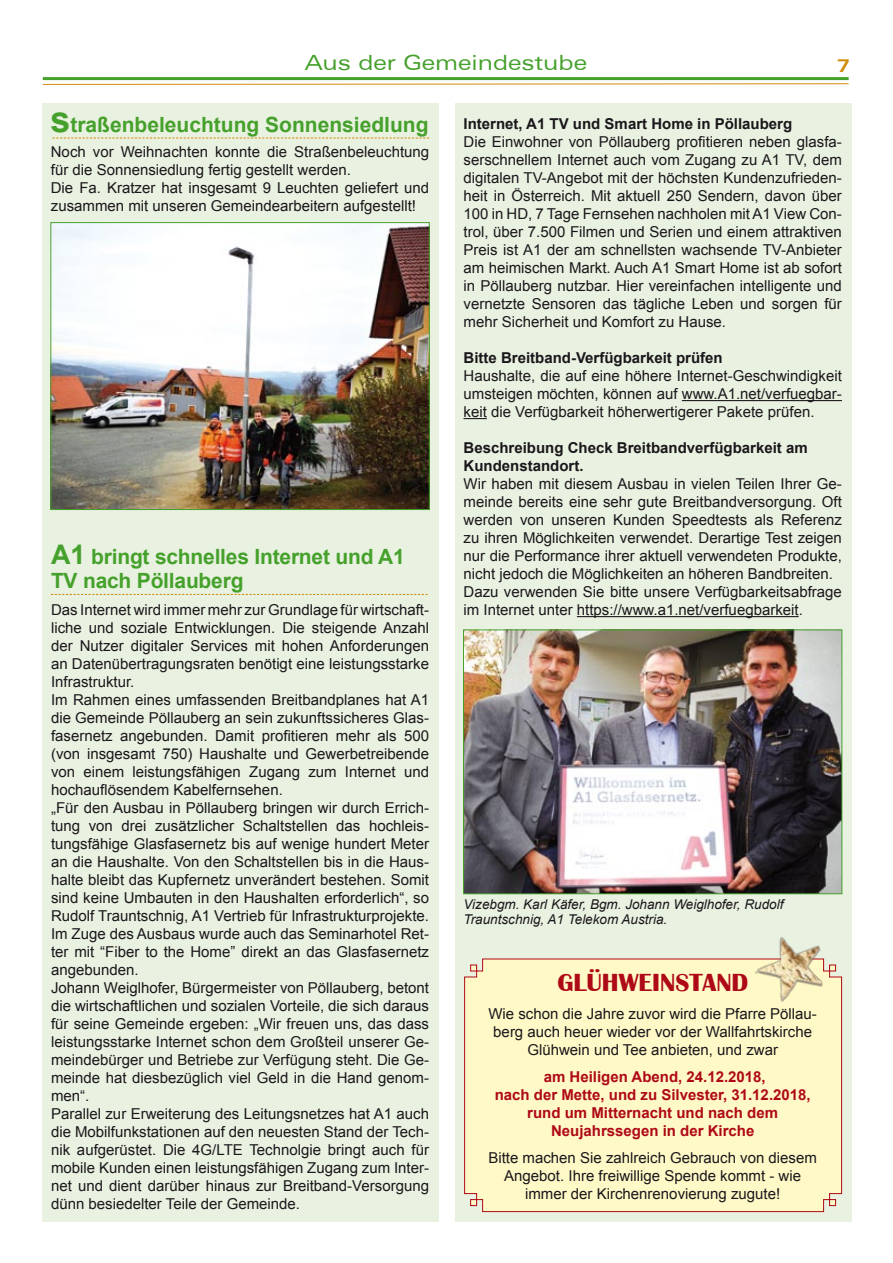
<style>
.page{position:relative;width:893px;height:1263px;background:#fff}
.page>*{position:absolute;margin:0;border:0;box-sizing:border-box;transform-origin:0 0}
.t1{font:700 25.5px "Britannic";color:#ae0917}
.t2{font:700 21px/24px "Arial";letter-spacing:-.01em;color:#45a12b}
.t3{font:expanded 21px "Zurich BT";color:#45a12b}
.t4{font:700 expanded 18px "Zurich BT";color:#d18b0a}
.t5{font:15px/18px "Arial";color:#1a171b}
.t6{font:700 15px/18px "Arial";color:#1a171b}
.t7{font:700 15px/18px "Arial";color:#ae0917;text-align:center}
.t8{font:italic 13.5px/15px "Arial";color:#1a171b}
.s1{font-size:36px}
.s2{font-size:27px}
</style>
<div class="page">
<div style="left:42px;top:103px;width:397px;height:1119px;background:#e9f1e1"></div>
<div style="left:455px;top:103px;width:397px;height:1119px;background:#e9f1e1"></div>
<svg style="left:42px;top:83px;width:807px;height:2px;background:#e7c483"></svg>
<hr style="left:43px;top:77px;width:806px;height:3px;background:#45a12b">
<svg style="left:53px;top:138px;width:376px;height:1px"></svg>
<svg style="left:51px;top:594px;width:377px;height:1px"></svg>
<img style="left:53px;top:224px;width:374px;height:284px">
<div style="left:51px;top:222px;width:378px;height:288px;border:1px solid #45a12b"></div>
<hr style="left:682px;top:400px;width:160px;height:1px;background:#1a171b">
<svg style="left:463px;top:418px;width:24px;height:1px"></svg>
<hr style="left:577px;top:616px;width:222px;height:1px;background:#1a171b">
<img style="left:465px;top:632px;width:375px;height:260px">
<div style="left:463px;top:630px;width:379px;height:264px;border:1px solid #45a12b"></div>
<div style="left:464px;top:958px;width:378px;height:254px;background:#fff9c7"></div>
<img style="left:746px;top:937px;width:89px;height:72px">
<h2 class="t3" style="left:305px;top:50px;width:284px">Aus der Gemeindestube</h2>
<p class="t4" style="left:837px;top:55px;width:15px">7</p>
<h2 class="t2" style="left:50px;top:113px;width:380px"><span class="s1">s</span>traßenbeleuchtung Sonnensiedlung</h2>
<p class="t5" style="left:51px;top:143px;width:380px">Noch vor Weihnachten konnte die Straßenbeleuchtung für die Sonnensiedlung fertig gestellt werden.<br>Die Fa. Kratzer hat insgesamt 9 Leuchten geliefert und zusammen mit unseren Gemeindearbeitern aufgestellt!</p>
<h2 class="t2" style="left:51px;top:545px;width:355px"><span class="s2">A1</span> bringt schnelles Internet und A1<br>TV nach Pöllauberg</h2>
<p class="t5" style="left:51px;top:601px;width:380px">Das Internet wird immer mehr zur Grundlage für wirtschaft&shy;liche und soziale Entwicklungen. Die steigende Anzahl der Nutzer digitaler Services mit hohen Anforderungen an Datenübertragungsraten benötigt eine leistungsstarke Infrastruktur.<br>Im Rahmen eines umfassenden Breitbandplanes hat A1 die Gemeinde Pöllauberg an sein zukunftssicheres Glas&shy;fasernetz angebunden. Damit profitieren mehr als 500 (von insgesamt 750) Haushalte und Gewerbetreibende von einem leistungsfähigen Zugang zum Internet und hochauflösendem Kabelfernsehen.<br>„Für den Ausbau in Pöllauberg bringen wir durch Errich&shy;tung von drei zusätzlicher Schaltstellen das hochleis&shy;tungsfähige Glasfasernetz bis auf wenige hundert Meter an die Haushalte. Von den Schaltstellen bis in die Haus&shy;halte bleibt das Kupfernetz unverändert bestehen. Somit sind keine Umbauten in den Haushalten erforderlich“, so Rudolf Trauntschnig, A1 Vertrieb für Infrastrukturprojekte.<br>Im Zuge des Ausbaus wurde auch das Seminarhotel Ret&shy;ter mit “Fiber to the Home” direkt an das Glasfasernetz angebunden.<br>Johann Weiglhofer, Bürgermeister von Pöllauberg, betont die wirtschaftlichen und sozialen Vorteile, die sich daraus für seine Gemeinde ergeben: „Wir freuen uns, das dass leistungsstarke Internet schon dem Großteil unserer Ge&shy;meindebürger und Betriebe zur Verfügung steht. Die Ge&shy;meinde hat diesbezüglich viel Geld in die Hand genom&shy;men“.<br>Parallel zur Erweiterung des Leitungsnetzes hat A1 auch die Mobilfunkstationen auf den neuesten Stand der Tech&shy;nik aufgerüstet. Die 4G/LTE Technolgie bringt auch für mobile Kunden einen leistungsfähigen Zugang zum Inter&shy;net und dient darüber hinaus zur Breitband-Versorgung dünn besiedelter Teile der Gemeinde.</p>
<p class="t6" style="left:463px;top:115px;width:330px">Internet, A1 TV und Smart Home in Pöllauberg</p>
<p class="t5" style="left:463px;top:133px;width:380px;text-align:justify">Die Einwohner von Pöllauberg profitieren neben glasfa&shy;serschnellem Internet auch vom Zugang zu A1 TV, dem digitalen TV-Angebot mit der höchsten Kundenzufrieden&shy;heit in Österreich. Mit aktuell 250 Sendern, davon über 100 in HD, 7 Tage Fernsehen nachholen mit A1 View Con&shy;trol, über 7.500 Filmen und Serien und einem attraktiven Preis ist A1 der am schnellsten wachsende TV-Anbieter am heimischen Markt. Auch A1 Smart Home ist ab sofort in Pöllauberg nutzbar. Hier vereinfachen intelligente und vernetzte Sensoren das tägliche Leben und sorgen für mehr Sicherheit und Komfort zu Hause.</p>
<p class="t6" style="left:463px;top:349px;width:261px">Bitte Breitband-Verfügbarkeit prüfen</p>
<p class="t5" style="left:463px;top:367px;width:380px;text-align:justify">Haushalte, die auf eine höhere Internet-Geschwindigkeit umsteigen möchten, können auf www.A1.net/verfuegbar&shy;keit die Verfügbarkeit höherwertigerer Pakete prüfen.</p>
<p class="t6" style="left:463px;top:439px;width:346px">Beschreibung Check Breitbandverfügbarkeit am<br>Kundenstandort.</p>
<p class="t5" style="left:463px;top:475px;width:380px">Wir haben mit diesem Ausbau in vielen Teilen Ihrer Ge&shy;meinde bereits eine sehr gute Breitbandversorgung. Oft werden von unseren Kunden Speedtests als Referenz zu ihren Möglichkeiten verwendet. Derartige Test zeigen nur die Performance ihrer aktuell verwendeten Produkte, nicht jedoch die Möglichkeiten an höheren Bandbreiten.<br>Dazu verwenden Sie bitte unsere Verfügbarkeitsabfrage im Internet unter https://www.a1.net/verfuegbarkeit.</p>
<p class="t8" style="left:463px;top:897px;width:321px">Vizebgm. Karl Käfer, Bgm. Johann Weiglhofer, Rudolf<br>Trauntschnig, A1 Telekom Austria.</p>
<h1 class="t1" style="left:557px;top:968px;width:192px">GLÜHWEINSTAND</h1>
<p class="t5" style="left:488px;top:1005px;width:330px;text-align:center">Wie schon die Jahre zuvor wird die Pfarre Pöllau&shy;berg auch heuer wieder vor der Wallfahrtskirche<br>Glühwein und Tee anbieten, und zwar</p>
<p class="t7" style="left:495px;top:1068px;width:317px">am Heiligen Abend, 24.12.2018,<br>nach der Mette, und zu Silvester, 31.12.2018, rund um Mitternacht und nach dem Neujahrssegen in der Kirche</p>
<p class="t5" style="left:488px;top:1149px;width:330px;text-align:center">Bitte machen Sie zahlreich Gebrauch von diesem<br>Angebot. Ihre freiwillige Spende kommt - wie immer der Kirchenrenovierung zugute!</p>
</div>
